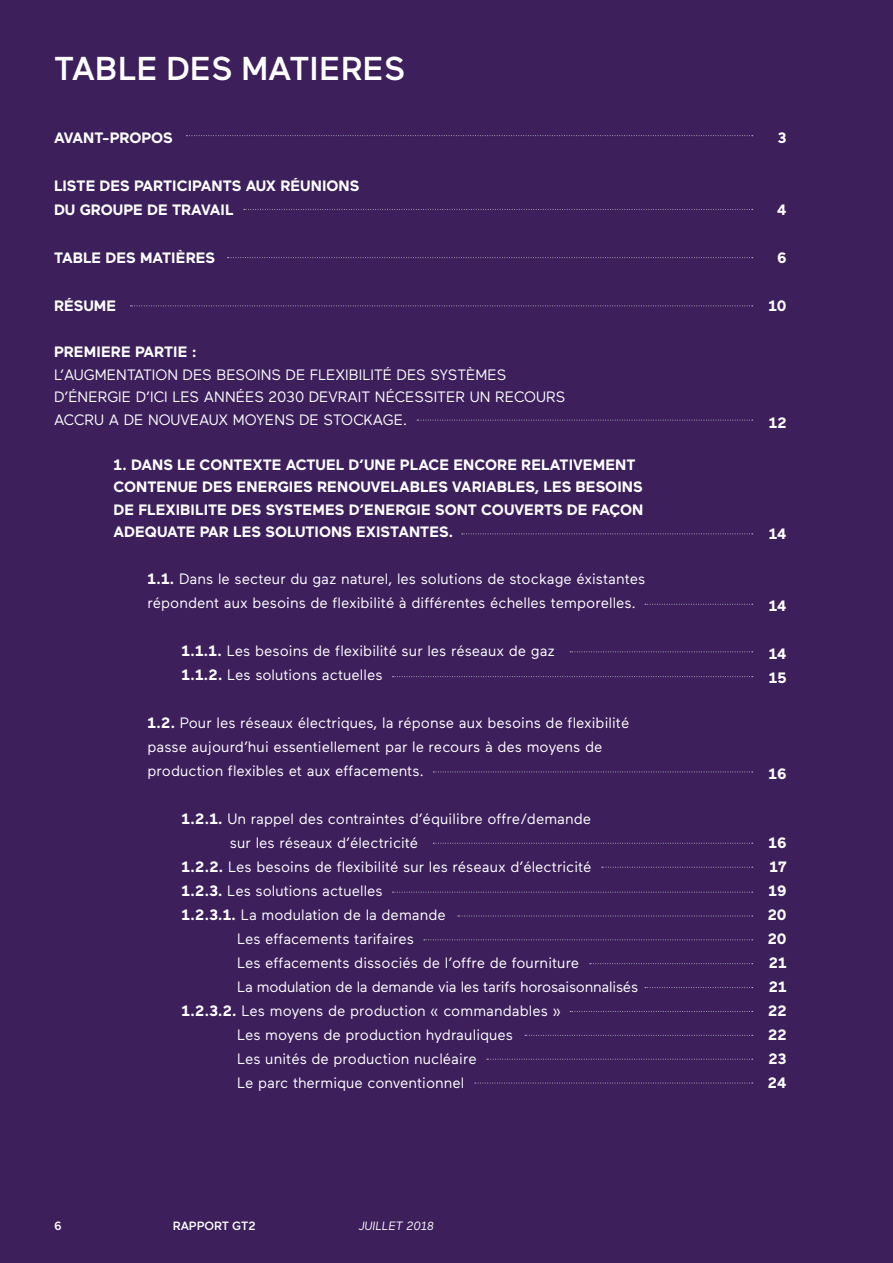
<style>
.page{position:relative;width:893px;height:1263px;background:#3d1f5c}
.page>*{position:absolute;margin:0;border:0;box-sizing:border-box;transform-origin:0 0}
.t1{font:500 33px "Maax";color:#fff}
.t2{font:15px/24px "Maax";color:#fff}
.t3{font:700 15px/24px "Maax";color:#fff}
.t4{font:15px "Maax";letter-spacing:-.02em;color:#fff}
.t5{font:500 12px "Maax";color:#fff}
.t6{font:italic 12px "Maax";color:#fff}
.s1{font-weight:700}
</style>
<div class="page">
<svg style="left:462px;top:533px;width:291px;height:1px"></svg>
<svg style="left:417px;top:420px;width:336px;height:1px"></svg>
<svg style="left:130px;top:306px;width:623px;height:1px"></svg>
<svg style="left:227px;top:257px;width:526px;height:1px"></svg>
<svg style="left:186px;top:135px;width:567px;height:1px"></svg>
<svg style="left:244px;top:209px;width:509px;height:1px"></svg>
<svg style="left:645px;top:604px;width:108px;height:1px"></svg>
<svg style="left:570px;top:651px;width:183px;height:1px"></svg>
<svg style="left:433px;top:771px;width:320px;height:1px"></svg>
<svg style="left:433px;top:843px;width:320px;height:1px"></svg>
<svg style="left:602px;top:867px;width:151px;height:1px"></svg>
<svg style="left:392px;top:892px;width:361px;height:1px"></svg>
<svg style="left:458px;top:915px;width:295px;height:1px"></svg>
<svg style="left:424px;top:939px;width:329px;height:1px"></svg>
<svg style="left:590px;top:963px;width:163px;height:1px"></svg>
<svg style="left:645px;top:987px;width:108px;height:1px"></svg>
<svg style="left:570px;top:1011px;width:183px;height:1px"></svg>
<svg style="left:525px;top:1035px;width:228px;height:1px"></svg>
<svg style="left:487px;top:1059px;width:266px;height:1px"></svg>
<svg style="left:475px;top:1083px;width:278px;height:1px"></svg>
<svg style="left:392px;top:676px;width:361px;height:1px"></svg>
<h1 class="t1" style="left:54px;top:50px;width:353px">TABLE DES MATIERES</h1>
<p class="t3" style="left:54px;top:126px;width:120px">AVANT-PROPOS</p>
<p class="t3" style="left:54px;top:174px;width:307px">LISTE DES PARTICIPANTS AUX RÉUNIONS<br>DU GROUPE DE TRAVAIL</p>
<p class="t3" style="left:54px;top:246px;width:163px">TABLE DES MATIÈRES</p>
<p class="t3" style="left:54px;top:294px;width:64px">RÉSUME</p>
<p class="t3" style="left:54px;top:340px;width:144px">PREMIERE PARTIE :</p>
<p class="t2" style="left:54px;top:363px;width:513px;line-height:22.5px">L’AUGMENTATION DES BESOINS DE FLEXIBILITÉ DES SYSTÈMES<br>D’ÉNERGIE D’ICI LES ANNÉES 2030 DEVRAIT NÉCESSITER UN RECOURS<br>ACCRU A DE NOUVEAUX MOYENS DE STOCKAGE.</p>
<p class="t3" style="left:114px;top:453px;width:531px;line-height:22.5px">1. DANS LE CONTEXTE ACTUEL D’UNE PLACE ENCORE RELATIVEMENT CONTENUE DES ENERGIES RENOUVELABLES VARIABLES, LES BESOINS DE FLEXIBILITE DES SYSTEMES D’ENERGIE SONT COUVERTS DE FAÇON ADEQUATE PAR LES SOLUTIONS EXISTANTES.</p>
<p class="t2" style="left:148px;top:567px;width:499px"><span class="s1">1.1.</span> Dans le secteur du gaz naturel, les solutions de stockage éxistantes répondent aux besoins de flexibilité à différentes échelles temporelles.</p>
<p class="t2" style="left:182px;top:639px;width:375px"><span class="s1">1.1.1.</span> Les besoins de flexibilité sur les réseaux de gaz<br><span class="s1">1.1.2.</span> Les solutions actuelles</p>
<p class="t2" style="left:148px;top:711px;width:483px"><span class="s1">1.2.</span> Pour les réseaux électriques, la réponse aux besoins de flexibilité passe aujourd’hui essentiellement par le recours à des moyens de production flexibles et aux effacements.</p>
<p class="t2" style="left:182px;top:807px;width:411px"><span class="s1">1.2.1.</span> Un rappel des contraintes d’équilibre offre/demande</p>
<p class="t2" style="left:230px;top:831px;width:190px">sur les réseaux d’électricité</p>
<p class="t2" style="left:182px;top:855px;width:411px"><span class="s1">1.2.2.</span> Les besoins de flexibilité sur les réseaux d’électricité</p>
<p class="t2" style="left:182px;top:879px;width:203px"><span class="s1">1.2.3.</span> Les solutions actuelles</p>
<p class="t2" style="left:182px;top:903px;width:266px"><span class="s1">1.2.3.1.</span> La modulation de la demande</p>
<p class="t2" style="left:237px;top:927px;width:179px">Les effacements tarifaires</p>
<p class="t2" style="left:237px;top:951px;width:344px">Les effacements dissociés de l’offre de fourniture</p>
<p class="t4" style="left:237px;top:978px;width:403px">La modulation de la demande via les tarifs horosaisonnalisés</p>
<p class="t2" style="left:182px;top:999px;width:381px"><span class="s1">1.2.3.2.</span> Les moyens de production « commandables »</p>
<p class="t2" style="left:237px;top:1023px;width:278px">Les moyens de production hydrauliques</p>
<p class="t2" style="left:237px;top:1047px;width:241px">Les unités de production nucléaire</p>
<p class="t2" style="left:237px;top:1071px;width:229px">Le parc thermique conventionnel</p>
<p class="t5" style="left:54px;top:1219px;width:9px">6</p>
<p class="t5" style="left:173px;top:1219px;width:85px">RAPPORT GT2</p>
<p class="t6" style="left:359px;top:1219px;width:77px">JUILLET 2018</p>
<p class="t3" style="left:778px;top:126px;width:10px">3</p>
<p class="t3" style="left:777px;top:198px;width:11px">4</p>
<p class="t3" style="left:777px;top:246px;width:11px">6</p>
<p class="t3" style="left:768px;top:294px;width:20px">10</p>
<p class="t3" style="left:769px;top:411px;width:19px">12</p>
<p class="t3" style="left:769px;top:522px;width:19px">14</p>
<p class="t3" style="left:769px;top:594px;width:19px">14</p>
<p class="t3" style="left:769px;top:642px;width:19px">14<br>15</p>
<p class="t3" style="left:768px;top:762px;width:20px">16</p>
<p class="t3" style="left:768px;top:831px;width:20px;text-align:justify">16<br>17<br>19<br>20<br>20<br>21<br>21<br>22<br>22<br>23<br>24</p>
</div>
